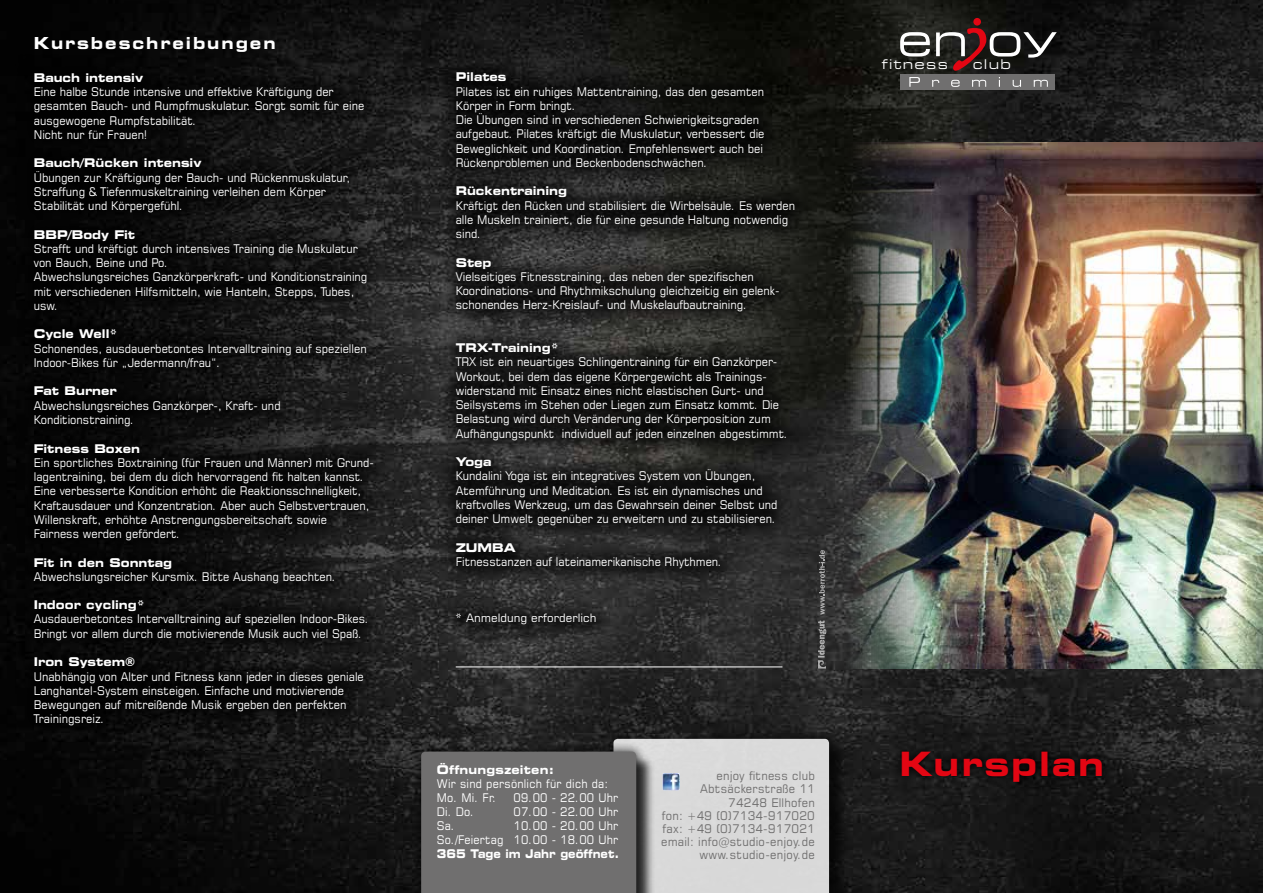
<style>
.page{position:relative;width:1263px;height:893px;background:#fff}
.page>*{position:absolute;margin:0;border:0;box-sizing:border-box;transform-origin:0 0}
.t1{font:700 expanded 33.45px "Square 721 BT";letter-spacing:.06em;color:#e30613;scale:.96 1}
.t2{font:700 expanded 16.5px "Square 721 BT";letter-spacing:.13em;color:#fff;scale:.92 1}
.t3{font:expanded 13.35px "Square 721 BT";letter-spacing:.1em;color:#fff}
.t4{font:12px/14.2px "Square 721 BT";color:#fff;scale:.92 1}
.t5{font:700 expanded 12px "Square 721 BT";color:#fff;scale:.92 1}
.t6{font:12px/13.2px "Square 721 BT";letter-spacing:.02em;color:#706f6f;text-align:right;scale:.94 1}
.t7{font:12px/14px "Square 721 BT";letter-spacing:.02em;color:#fff;scale:.91 1}
.t8{font:700 expanded 12px "Square 721 BT";color:#fff;scale:.82 1}
.t9{font:700 expanded 12px "Square 721 BT";letter-spacing:.02em;color:#fff;scale:.91 1}
.t10{font:12px "Square 721 BT";color:#fff;scale:.91 1}
.t11{font:11.55px "Square 721 BT";color:#fff}
</style>
<div class="page">
<img style="left:0;top:0;width:1263px;height:893px">
<div style="left:15px;top:53px;width:377px;height:690px;background:#000;opacity:.75"></div>
<div style="left:437px;top:53px;width:375px;height:590px;background:#000;opacity:.75"></div>
<img style="left:844px;top:143px;width:419px;height:526px">
<svg style="left:900px;top:27px;width:157px;height:44px;background:#493e3c"></svg>
<div style="left:973px;top:18px;width:8px;height:8px;background:#e30613;border-radius:50%"></div>
<div style="left:900px;top:74px;width:155px;height:16px;background:#706f6f"></div>
<svg style="left:909px;top:77px;width:139px;height:10px"></svg>
<div style="left:895px;top:744px;width:214px;height:44px;background:#000;opacity:.75"></div>
<div style="left:616px;top:741px;width:232px;height:152px;background:#141414"></div>
<div style="left:604px;top:729px;width:235px;height:164px;background:#000;opacity:.75"></div>
<div style="left:411px;top:742px;width:234px;height:151px;background:#000;opacity:.75"></div>
<svg style="left:421px;top:739px;width:408px;height:154px;background:#9a999a"></svg>
<hr style="left:456px;top:666px;width:326px;height:1px;background:#fff">
<svg style="left:818px;top:621px;width:8px;height:48px"></svg>
<svg style="left:819px;top:550px;width:6px;height:65px"></svg>
<h2 class="t2" style="left:34px;top:33px;width:264px">Kursbeschreibungen</h2>
<p class="t5" style="left:34px;top:70px;width:120px">Bauch intensiv</p>
<p class="t4" style="left:34px;top:85px;width:361px">Eine halbe Stunde intensive und effektive Kräftigung der gesamten Bauch- und Rumpfmuskulatur. Sorgt somit für eine ausgewogene Rumpfstabilität.<br>Nicht nur für Frauen!</p>
<p class="t5" style="left:34px;top:156px;width:184px">Bauch/Rücken intensiv</p>
<p class="t4" style="left:34px;top:170px;width:346px">Übungen zur Kräftigung der Bauch- und Rückenmuskulatur,<br>Straffung &amp; Tiefenmuskeltraining verleihen dem Körper<br>Stabilität und Körpergefühl.</p>
<p class="t5" style="left:34px;top:227px;width:112px">BBP/Body Fit</p>
<p class="t4" style="left:34px;top:241px;width:364px">Strafft und kräftigt durch intensives Training die Muskulatur von Bauch, Beine und Po.<br>Abwechslungsreiches Ganzkörperkraft- und Konditionstraining mit verschiedenen Hilfsmitteln, wie Hanteln, Stepps, Tubes, usw.</p>
<p class="t5" style="left:34px;top:327px;width:92px">Cycle Well*</p>
<p class="t4" style="left:34px;top:341px;width:363px">Schonendes, ausdauerbetontes Intervalltraining auf speziellen<br>Indoor-Bikes für „Jedermann/frau“.</p>
<p class="t5" style="left:34px;top:384px;width:92px">Fat Burner</p>
<p class="t4" style="left:34px;top:398px;width:270px">Abwechslungsreiches Ganzkörper-, Kraft- und<br>Konditionstraining.</p>
<p class="t5" style="left:34px;top:441px;width:117px">Fitness Boxen</p>
<p class="t4" style="left:34px;top:455px;width:371px">Ein sportliches Boxtraining (für Frauen und Männer) mit Grund&shy;lagentraining, bei dem du dich hervorragend fit halten kannst.<br>Eine verbesserte Kondition erhöht die Reaktionsschnelligkeit, Kraftausdauer und Konzentration. Aber auch Selbstvertrauen, Willenskraft, erhöhte Anstrengungsbereitschaft sowie Fairness werden gefördert.</p>
<p class="t5" style="left:34px;top:555px;width:152px">Fit in den Sonntag</p>
<p class="t4" style="left:34px;top:569px;width:330px">Abwechslungsreicher Kursmix. Bitte Aushang beachten.</p>
<p class="t5" style="left:34px;top:598px;width:122px">Indoor cycling*</p>
<p class="t4" style="left:34px;top:612px;width:366px">Ausdauerbetontes Intervalltraining auf speziellen Indoor-Bikes.<br>Bringt vor allem durch die motivierende Musik auch viel Spaß.</p>
<p class="t5" style="left:34px;top:655px;width:112px">Iron System®</p>
<p class="t4" style="left:34px;top:669px;width:360px">Unabhängig von Alter und Fitness kann jeder in dieses geniale Langhantel-System einsteigen. Einfache und motivierende Bewegungen auf mitreißende Musik ergeben den perfekten Trainingsreiz.</p>
<p class="t5" style="left:456px;top:70px;width:57px">Pilates</p>
<p class="t4" style="left:456px;top:84px;width:337px">Pilates ist ein ruhiges Mattentraining, das den gesamten Körper in Form bringt.<br>Die Übungen sind in verschiedenen Schwierigkeitsgraden aufgebaut. Pilates kräftigt die Muskulatur, verbessert die Beweglichkeit und Koordination. Empfehlenswert auch bei Rückenproblemen und Beckenbodenschwächen.</p>
<p class="t5" style="left:456px;top:184px;width:123px">Rückentraining</p>
<p class="t4" style="left:456px;top:198px;width:370px">Kräftigt den Rücken und stabilisiert die Wirbelsäule. Es werden alle Muskeln trainiert, die für eine gesunde Haltung notwendig sind.</p>
<p class="t5" style="left:456px;top:255px;width:40px">Step</p>
<p class="t4" style="left:456px;top:269px;width:354px">Vielseitiges Fitnesstraining, das neben der spezifischen<br>Koordinations- und Rhythmikschulung gleichzeitig ein gelenk&shy;schonendes Herz-Kreislauf- und Muskelaufbautraining.</p>
<p class="t5" style="left:456px;top:341px;width:114px">TRX-Training*</p>
<p class="t4" style="left:456px;top:355px;width:362px">TRX ist ein neuartiges Schlingentraining für ein Ganzkörper-Workout, bei dem das eigene Körpergewicht als Trainings&shy;widerstand mit Einsatz eines nicht elastischen Gurt- und Seilsystems im Stehen oder Liegen zum Einsatz kommt. Die Belastung wird durch Veränderung der Körperposition zum Aufhängungspunkt individuell auf jeden einzelnen abgestimmt.</p>
<p class="t5" style="left:456px;top:455px;width:40px">Yoga</p>
<p class="t4" style="left:456px;top:469px;width:351px">Kundalini Yoga ist ein integratives System von Übungen, Atemführung und Meditation. Es ist ein dynamisches und kraftvolles Werkzeug, um das Gewahrsein deiner Selbst und deiner Umwelt gegenüber zu erweitern und zu stabilisieren.</p>
<p class="t5" style="left:456px;top:540px;width:67px">ZUMBA</p>
<p class="t4" style="left:456px;top:554px;width:291px">Fitnesstanzen auf lateinamerikanische Rhythmen.</p>
<p class="t11" style="left:456px;top:611px;width:142px">* Anmeldung erforderlich</p>
<p class="t9" style="left:437px;top:763px;width:130px">Öffnungszeiten:</p>
<p class="t7" style="left:437px;top:777px;width:190px">Wir sind persönlich für dich da:<br>Mo. Mi. Fr.</p>
<p class="t7" style="left:514px;top:791px;width:117px">09.00 - 22.00 Uhr</p>
<p class="t10" style="left:437px;top:804px;width:43px">Di. Do.</p>
<p class="t7" style="left:514px;top:805px;width:117px">07.00 - 22.00 Uhr</p>
<p class="t10" style="left:437px;top:818px;width:21px">Sa.</p>
<p class="t7" style="left:437px;top:819px;width:201px;text-align:right">10.00 - 20.00 Uhr<br>So./Feiertag 10.00 - 18.00 Uhr</p>
<p class="t8" style="left:437px;top:847px;width:224px">365 Tage im Jahr geöffnet.</p>
<p class="t6" style="left:716px;top:769px;width:106px">enjoy fitness club</p>
<p class="t6" style="left:661px;top:782px;width:165px">Abtsäckerstraße 11<br>74248 Ellhofen<br>fon: +49 (0)7134-917020 fax: +49 (0)7134-917021 email: info@studio-enjoy.de www.studio-enjoy.de</p>
<p class="t3" style="left:882px;top:56px;width:68px">fitness</p>
<p class="t3" style="left:973px;top:56px;width:40px">club</p>
<h1 class="t1" style="left:899px;top:743px;width:215px">Kursplan</h1>
</div>
